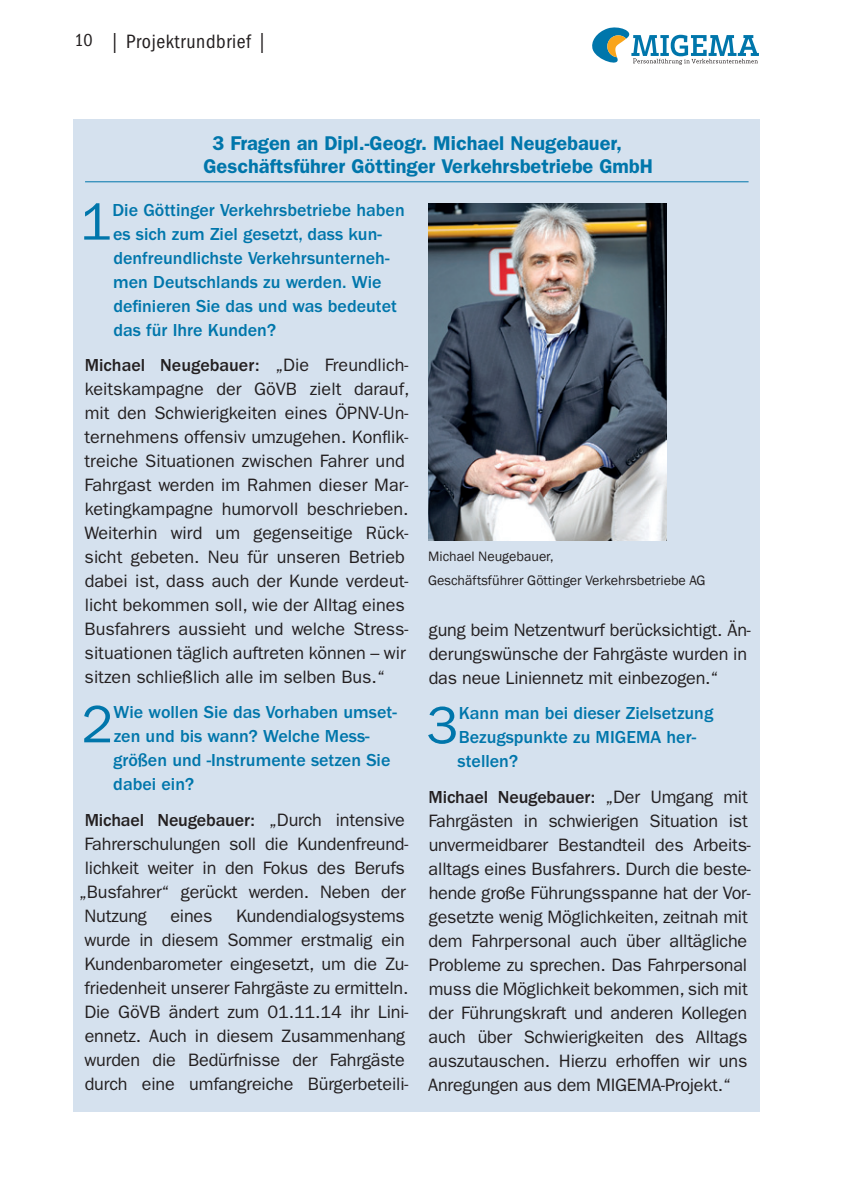
<style>
.page{position:relative;width:845px;height:1202px;background:#fff}
.page>*{position:absolute;margin:0;border:0;box-sizing:border-box;transform-origin:0 0}
.t1{font:53px "ITC Franklin Gothic Std";color:#0076ab}
.t2{font:600 20px/23px "ITC Franklin Gothic Std";color:#0076ab}
.t3{font:condensed 20px "ITC Franklin Gothic Std";letter-spacing:.03em;color:#231f20}
.t4{font:18px/24px "ITC Franklin Gothic Std";letter-spacing:-.01em;color:#231f20}
.t5{font:500 18px/24px "ITC Franklin Gothic Std";color:#0076ab}
.t6{font:500 18px "ITC Franklin Gothic Std";letter-spacing:-.01em;color:#231f20}
.t7{font:14px/24px "Franklin Gothic";color:#231f20}
.s1{font-size:18px}
.s2{font-weight:500}
.s3{font-weight:400}
</style>
<div class="page">
<svg style="left:592px;top:27px;width:167px;height:38px"></svg>
<div style="left:74px;top:119px;width:686px;height:992px;background:#d5e1ee"></div>
<img style="left:428px;top:204px;width:238px;height:337px">
<hr style="left:85px;top:181px;width:663px;height:1px;background:#0076ab">
<p class="t3" style="left:74px;top:30px;width:194px"><span class="s1">10</span> | Projektrundbrief |</p>
<p class="t2" style="left:203px;top:131px;width:451px;text-indent:9px">3 Fragen an Dipl.-Geogr. Michael Neugebauer,<br>Geschäftsführer Göttinger Verkehrsbetriebe GmbH</p>
<h1 class="t1" style="left:80px;top:191px;width:33px">1</h1>
<p class="t5" style="left:112px;top:198px;width:294px">Die Göttinger Verkehrsbetriebe haben es sich zum Ziel gesetzt, dass kun&shy;denfreundlichste Verkehrsunterneh&shy;men Deutschlands zu werden. Wie definieren Sie das und was bedeutet das für Ihre Kunden?</p>
<p class="t4" style="left:84px;top:353px;width:327px"><span class="s2">Michael Neugebauer:</span> „Die Freundlich&shy;keitskampagne der GöVB zielt darauf, mit den Schwierigkeiten eines ÖPNV-Un&shy;ternehmens offensiv umzugehen. Konflik&shy;treiche Situationen zwischen Fahrer und Fahrgast werden im Rahmen dieser Mar&shy;ketingkampagne humorvoll beschrieben.<br>Weiterhin wird um gegenseitige Rück&shy;sicht gebeten. Neu für unseren Betrieb dabei ist, dass auch der Kunde verdeut&shy;licht bekommen soll, wie der Alltag eines Busfahrers aussieht und welche Stress&shy;situationen täglich auftreten können – wir sitzen schließlich alle im selben Bus.“</p>
<h1 class="t1" style="left:82px;top:694px;width:33px">2</h1>
<p class="t5" style="left:113px;top:701px;width:285px">Wie wollen Sie das Vorhaben umset&shy;zen und bis wann? Welche Mess&shy;größen und -Instrumente setzen Sie dabei ein?</p>
<p class="t6" style="left:85px;top:810px;width:322px">Michael Neugebauer: <span class="s3">„Durch intensive</span></p>
<p class="t4" style="left:85px;top:832px;width:325px">Fahrerschulungen soll die Kundenfreund-</p>
<p class="t4" style="left:85px;top:856px;width:322px">lichkeit weiter in den Fokus des Berufs</p>
<p class="t4" style="left:79px;top:880px;width:329px">„Busfahrer“ gerückt werden. Neben der</p>
<p class="t4" style="left:85px;top:904px;width:64px">Nutzung</p>
<p class="t4" style="left:170px;top:904px;width:44px">eines</p>
<p class="t4" style="left:84px;top:904px;width:326px;text-indent:151px">Kundendialogsystems wurde in diesem Sommer erstmalig ein Kundenbarometer eingesetzt, um die Zu&shy;friedenheit unserer Fahrgäste zu ermitteln.<br>Die GöVB ändert zum 01.11.14 ihr Lini&shy;ennetz. Auch in diesem Zusammenhang wurden die Bedürfnisse der Fahrgäste durch eine umfangreiche Bürgerbeteili-</p>
<p class="t7" style="left:428px;top:545px;width:279px">Michael Neugebauer,<br>Geschäftsführer Göttinger Verkehrsbetriebe AG</p>
<p class="t4" style="left:429px;top:618px;width:324px">gung beim Netzentwurf berücksichtigt. Än&shy;derungswünsche der Fahrgäste wurden in das neue Liniennetz mit einbezogen.“</p>
<h1 class="t1" style="left:426px;top:695px;width:33px">3</h1>
<p class="t5" style="left:457px;top:702px;width:257px">Kann man bei dieser Zielsetzung<br>Bezugspunkte zu MIGEMA her&shy;stellen?</p>
<p class="t4" style="left:428px;top:785px;width:324px"><span class="s2">Michael Neugebauer:</span> „Der Umgang mit Fahrgästen in schwierigen Situation ist unvermeidbarer Bestandteil des Arbeits&shy;alltags eines Busfahrers. Durch die beste&shy;hende große Führungsspanne hat der Vor&shy;gesetzte wenig Möglichkeiten, zeitnah mit dem Fahrpersonal auch über alltägliche Probleme zu sprechen. Das Fahrpersonal muss die Möglichkeit bekommen, sich mit der Führungskraft und anderen Kollegen auch über Schwierigkeiten des Alltags auszutauschen. Hierzu erhoffen wir uns Anregungen aus dem MIGEMA-Projekt.“</p>
</div>
